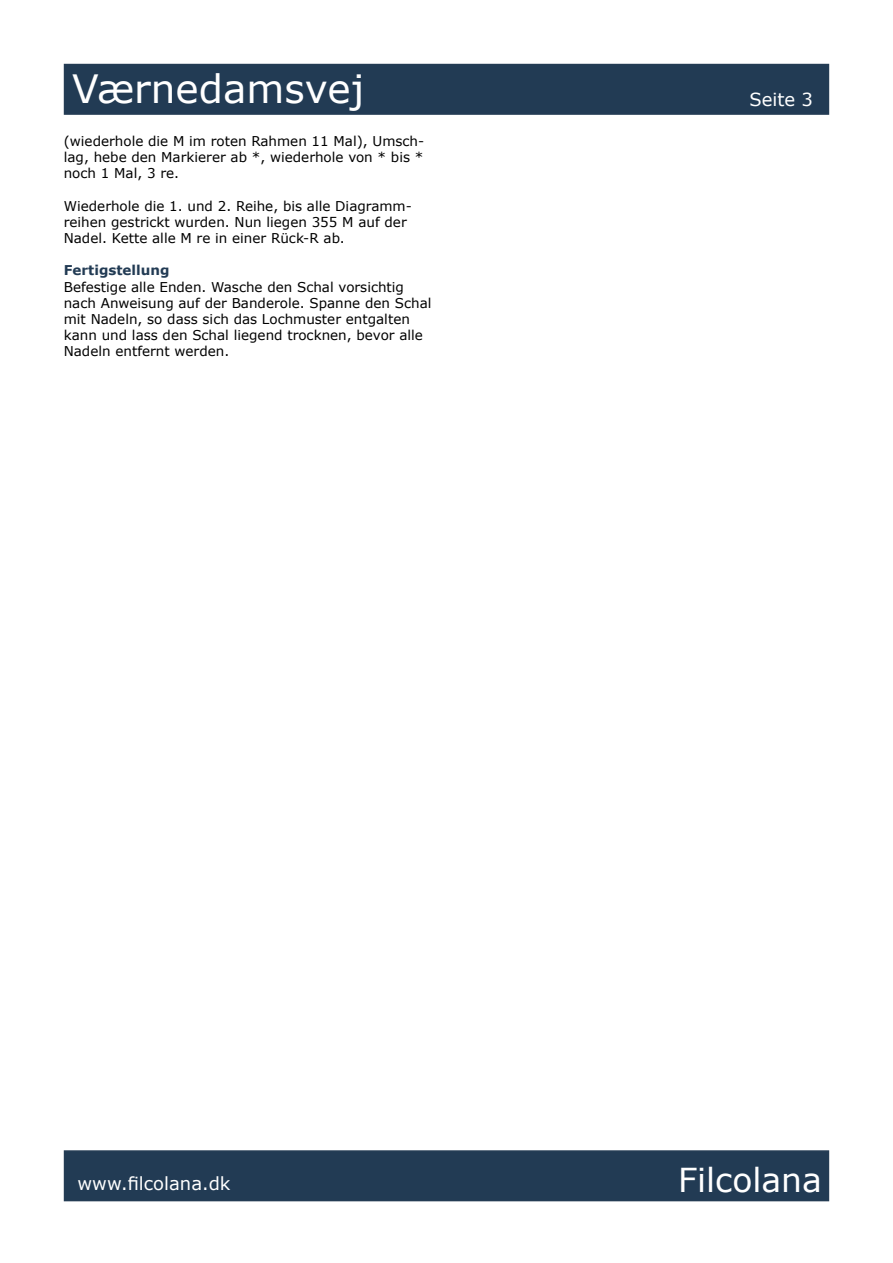
<style>
.page{position:relative;width:893px;height:1263px;background:#fff}
.page>*{position:absolute;margin:0;border:0;box-sizing:border-box;transform-origin:0 0}
.t1{font:39px "Verdana";color:#fff}
.t2{font:33px "Verdana";color:#fff}
.t3{font:18px "Verdana";color:#fff}
.t4{font:13.5px/16.2px "Verdana";color:#000}
.t5{font:700 13.5px "Verdana";color:#223b54}
</style>
<div class="page">
<div style="left:64px;top:64px;width:765px;height:51px;background:#223b54;border:2px solid #243c54"></div>
<div style="left:64px;top:1150px;width:765px;height:51px;background:#223b54;border:2px solid #243c54"></div>
<h1 class="t1" style="left:72px;top:62px;width:293px">Værnedamsvej</h1>
<p class="t4" style="left:64px;top:133px;width:362px;text-align:justify">(wiederhole die M im roten Rahmen 11 Mal), Umsch&shy;lag, hebe den Markierer ab *, wiederhole von * bis * noch 1 Mal, 3 re.</p>
<p class="t4" style="left:64px;top:197px;width:350px">Wiederhole die 1. und 2. Reihe, bis alle Diagramm&shy;reihen gestrickt wurden. Nun liegen 355 M auf der<br>Nadel. Kette alle M re in einer Rück-R ab.</p>
<p class="t5" style="left:64px;top:261px;width:107px">Fertigstellung</p>
<p class="t4" style="left:64px;top:278px;width:369px">Befestige alle Enden. Wasche den Schal vorsichtig nach Anweisung auf der Banderole. Spanne den Schal mit Nadeln, so dass sich das Lochmuster entgalten kann und lass den Schal liegend trocknen, bevor alle Nadeln entfernt werden.</p>
<h3 class="t3" style="left:749px;top:87px;width:65px">Seite 3</h3>
<h3 class="t3" style="left:78px;top:1171px;width:154px">www.filcolana.dk</h3>
<h2 class="t2" style="left:678px;top:1157px;width:145px">Filcolana</h2>
</div>
